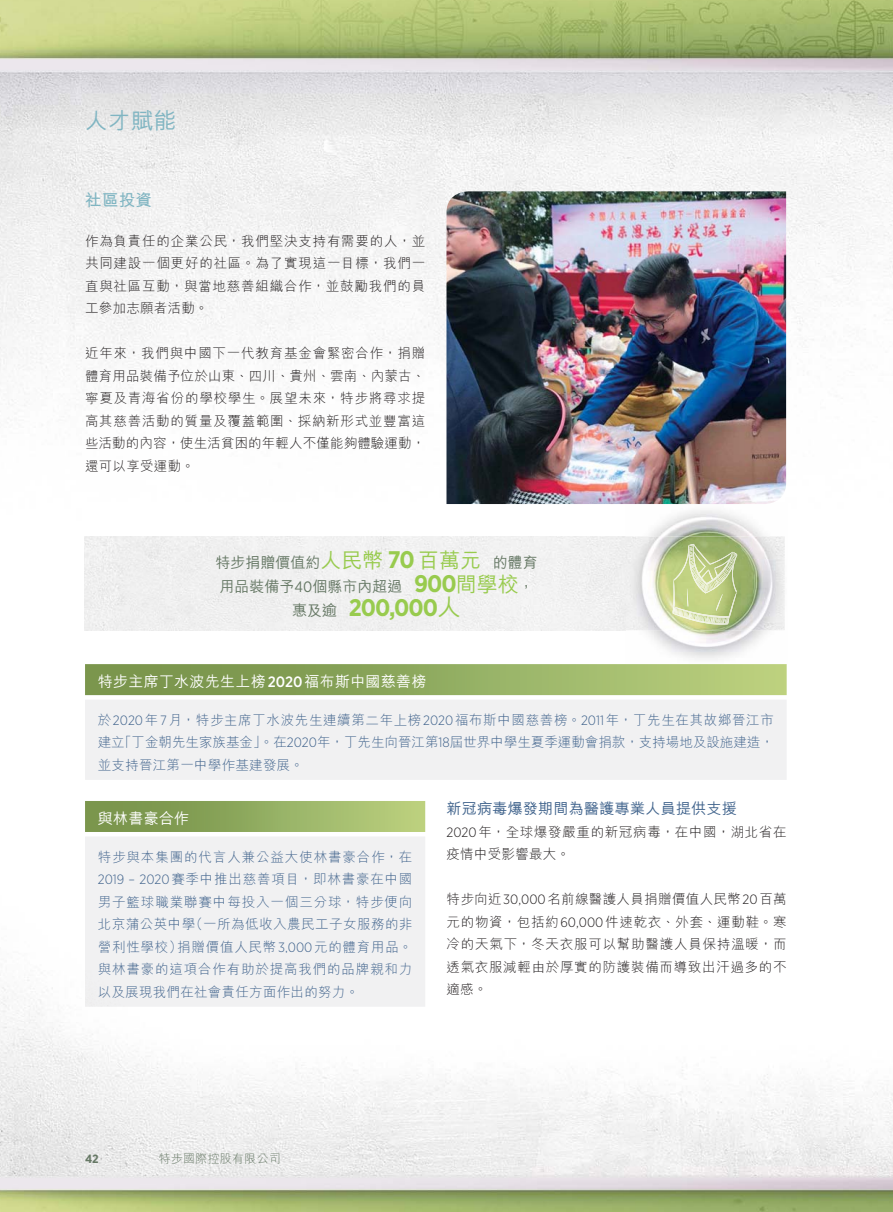
<style>
.page{position:relative;width:893px;height:1212px;background:#fff}
.page>*{position:absolute;margin:0;border:0;box-sizing:border-box;transform-origin:0 0}
.t1{font:700 24px "Gotham Narrow";color:#98cb4e}
.t2{font:22.5px "M Hei HK Medium E Ten B5 H";color:#80b5c2}
.t3{font:16.5px "M Hei HK Bold E Ten B5 H";color:#80b5c2}
.t4{font:15px/24px "M Hei HK Medium E Ten B5 H";color:#667865}
.t5{font:15px "M Hei HK Medium E Ten B5 H";letter-spacing:.02em;color:#fff}
.t6{font:15px "M Hei HK Medium E Ten B5 H";letter-spacing:.02em;color:#40638c}
.t7{font:13.5px/22.5px "M Hei HK Light E Ten B5 H";letter-spacing:.05em;color:#231f20;text-align:justify}
.t8{font:13.5px/22.5px "M Hei HK Light E Ten B5 H";letter-spacing:.02em;color:#40638c;text-align:justify}
.t9{font:12px "M Hei HK Light E Ten B5 H";letter-spacing:.02em;color:#667865}
.t10{font:700 12px "Gotham Narrow";color:#667865}
.s1{font-size:21px;color:#98cb4e}
.s2{font-family:"Gotham Narrow";font-weight:700;font-size:24px;color:#98cb4e}
.s3{font-family:"Gotham Narrow"}
.s4{font-family:"M Hei HK Medium E Ten B5 H";font-weight:400;font-size:15px;color:#667865}
.s5{font-family:"M Hei HK Medium E Ten B5 H";font-weight:400}
.s6{font-family:"Gotham Narrow";font-weight:500}
.s7{font-family:"Gotham Narrow";font-weight:300}
</style>
<div class="page">
<img style="left:0;top:0;width:893px;height:1212px">
<div style="left:84px;top:502px;width:703px;height:162px;background:#fff"></div>
<div style="left:84px;top:536px;width:542px;height:94px;background:#f0f0f0"></div>
<img style="left:626px;top:510px;width:159px;height:149px">
<img style="left:672px;top:544px;width:65px;height:81px">
<svg style="left:687px;top:589px;width:1px;height:17px"></svg>
<img style="left:716px;top:594px;width:7px;height:16px">
<img style="left:85px;top:664px;width:702px;height:31px">
<div style="left:85px;top:700px;width:702px;height:80px;background:#f1f1f2"></div>
<img style="left:98px;top:674px;width:327px;height:14px">
<div style="left:98px;top:713px;width:675px;height:13px;background:#f1f1f2"></div>
<div style="left:98px;top:736px;width:670px;height:12px;background:#f1f1f2"></div>
<div style="left:99px;top:758px;width:200px;height:13px;background:#f1f1f2"></div>
<img style="left:85px;top:801px;width:340px;height:31px">
<div style="left:85px;top:836px;width:340px;height:171px;background:#f1f1f2"></div>
<img style="left:98px;top:811px;width:91px;height:14px">
<div style="left:99px;top:850px;width:313px;height:13px;background:#f1f1f2"></div>
<div style="left:98px;top:872px;width:313px;height:13px;background:#f1f1f2"></div>
<div style="left:99px;top:895px;width:312px;height:13px;background:#f1f1f2"></div>
<div style="left:98px;top:917px;width:314px;height:13px;background:#f1f1f2"></div>
<div style="left:99px;top:940px;width:308px;height:13px;background:#f1f1f2"></div>
<div style="left:99px;top:962px;width:312px;height:13px;background:#f1f1f2"></div>
<div style="left:99px;top:985px;width:255px;height:13px;background:#f1f1f2"></div>
<img style="left:446px;top:191px;width:340px;height:313px">
<svg style="left:722px;top:573px;width:3px;height:4px"></svg>
<h2 class="t2" style="left:85px;top:112px;width:93px">人才賦能</h2>
<p class="t3" style="left:85px;top:194px;width:68px">社區投資</p>
<p class="t7" style="left:85px;top:231px;width:342px">作為負責任的企業公民，我們堅決支持有需要的人，並共同建設一個更好的社區。為了實現這一目標，我們一直與社區互動，與當地慈善組織合作，並鼓勵我們的員工參加志願者活動。</p>
<p class="t7" style="left:85px;top:344px;width:342px">近年來，我們與中國下一代教育基金會緊密合作，捐贈體育用品裝備予位於山東、四川、貴州、雲南、內蒙古、寧夏及青海省份的學校學生。展望未來，特步將尋求提高其慈善活動的質量及覆蓋範圍、採納新形式並豐富這些活動的內容，使生活貧困的年輕人不僅能夠體驗運動，還可以享受運動。</p>
<p class="t4" style="left:215px;top:552px;width:324px">特步捐贈價值約<span class="s1">人民幣</span> <span class="s2">70</span> <span class="s1">百萬元</span> 的體育用品裝備予<span class="s3">40</span>個縣市內超過 <span class="s2">900</span><span class="s1">間學校</span>，</p>
<h1 class="t1" style="left:292px;top:597px;width:170px"><span class="s4">惠及逾</span> 200,000<span class="s5">人</span></h1>
<p class="t5" style="left:98px;top:675px;width:330px">特步主席丁水波先生上榜<span class="s6">2020</span>福布斯中國慈善榜</p>
<p class="t8" style="left:98px;top:710px;width:678px">於<span class="s7">2020</span>年<span class="s7">7</span>月，特步主席丁水波先生連續第二年上榜<span class="s7">2020</span>福布斯中國慈善榜。<span class="s7">2011</span>年，丁先生在其故鄉晉江市建立「丁金朝先生家族基金」。在<span class="s7">2020</span>年，丁先生向晉江第<span class="s7">18</span>屆世界中學生夏季運動會捐款，支持場地及設施建造，並支持晉江第一中學作基建發展。</p>
<p class="t5" style="left:98px;top:812px;width:93px">與林書豪合作</p>
<p class="t8" style="left:98px;top:847px;width:316px">特步與本集團的代言人兼公益大使林書豪合作，在<span class="s7">2019 – 2020</span>賽季中推出慈善項目，即林書豪在中國男子籃球職業聯賽中每投入一個三分球，特步便向北京蒲公英中學（一所為低收入農民工子女服務的非營利性學校）捐贈價值人民幣<span class="s7">3,000</span>元的體育用品。與林書豪的這項合作有助於提高我們的品牌親和力以及展現我們在社會責任方面作出的努力。</p>
<p class="t6" style="left:446px;top:803px;width:292px">新冠病毒爆發期間為醫護專業人員提供支援</p>
<p class="t7" style="left:446px;top:822px;width:342px"><span class="s7">2020</span>年，全球爆發嚴重的新冠病毒，在中國，湖北省在疫情中受影響最大。</p>
<p class="t7" style="left:446px;top:890px;width:342px">特步向近<span class="s7">30,000</span>名前線醫護人員捐贈價值人民幣<span class="s7">20</span>百萬元的物資，包括約<span class="s7">60,000</span>件速乾衣、外套、運動鞋。寒冷的天氣下，冬天衣服可以幫助醫護人員保持溫暖，而透氣衣服減輕由於厚實的防護裝備而導致出汗過多的不適感。</p>
<p class="t10" style="left:85px;top:1153px;width:15px">42</p>
<p class="t9" style="left:159px;top:1154px;width:124px">特步國際控股有限公司</p>
</div>
